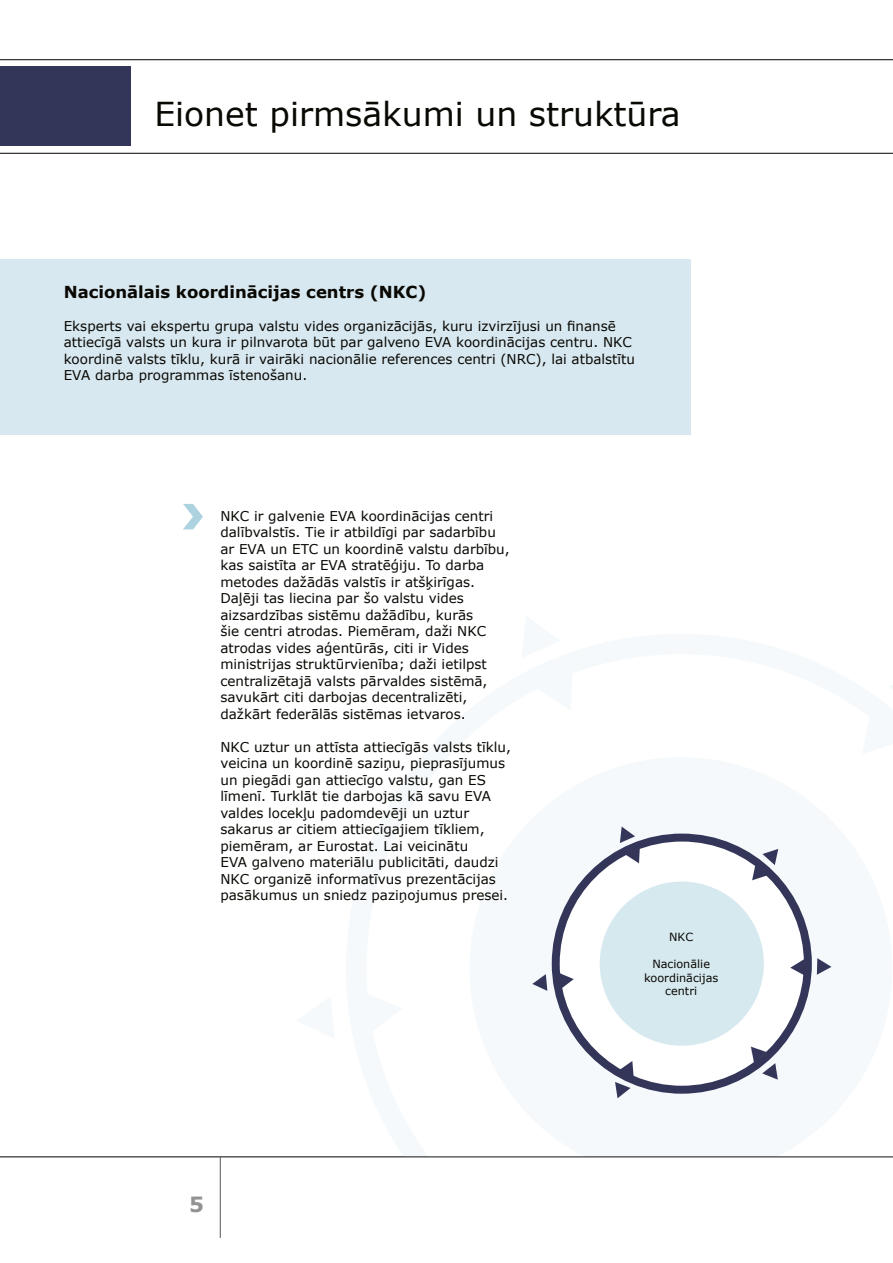
<style>
.page{position:relative;width:893px;height:1263px;background:#fff}
.page>*{position:absolute;margin:0;border:0;box-sizing:border-box;transform-origin:0 0}
.Page_Title{font:33px "Verdana";color:#090803}
.t1{font:700 21px "Verdana";color:#939393}
.SubTitle{font:700 16.5px "Verdana";color:#090803}
.Text{font:13.5px/16.5px "Verdana";color:#090803}
.t2{font:11.25px/13.5px "Verdana";color:#090803;text-align:center}
</style>
<div class="page">
<hr style="left:0;top:1156px;width:893px;height:1px;background:#000">
<hr style="left:220px;top:1157px;width:1px;height:81px;background:#565656">
<svg style="left:469px;top:840px;width:423px;height:317px;fill:#f5f9fb"></svg>
<div style="left:0;top:259px;width:690px;height:176px;background:#d8e8f0"></div>
<svg style="left:183px;top:504px;width:20px;height:25px"></svg>
<div style="left:556px;top:837px;width:252px;height:253px;background:#fff;border-radius:50%"></div>
<div style="left:552px;top:833px;width:260px;height:261px;border:8px solid #333659;border-radius:50%"></div>
<div style="left:600px;top:881px;width:164px;height:165px;background:#d6e9ef;border-radius:50%"></div>
<svg style="left:620px;top:826px;width:20px;height:37px"></svg>
<svg style="left:752px;top:849px;width:26px;height:31px"></svg>
<svg style="left:532px;top:974px;width:15px;height:17px"></svg>
<svg style="left:558px;top:973px;width:16px;height:16px"></svg>
<svg style="left:751px;top:1046px;width:27px;height:33px"></svg>
<svg style="left:615px;top:1061px;width:19px;height:37px"></svg>
<svg style="left:817px;top:958px;width:14px;height:17px"></svg>
<svg style="left:790px;top:959px;width:15px;height:16px"></svg>
<hr style="left:0;top:153px;width:893px;height:1px;background:#000">
<hr style="left:0;top:59px;width:893px;height:1px;background:#000">
<div style="left:0;top:67px;width:131px;height:79px;background:#333659"></div>
<p class="Page_Title" style="left:154px;top:93px;width:528px">Eionet pirmsākumi un struktūra</p>
<p class="SubTitle" style="left:64px;top:281px;width:364px">Nacionālais koordinācijas centrs (NKC)</p>
<p class="Text" style="left:64px;top:317px;width:573px">Eksperts vai ekspertu grupa valstu vides organizācijās, kuru izvirzījusi un finansē attiecīgā valsts un kura ir pilnvarota būt par galveno EVA koordinācijas centru. NKC koordinē valsts tīklu, kurā ir vairāki nacionālie references centri (NRC), lai atbalstītu EVA darba programmas īstenošanu.</p>
<p class="Text" style="left:220px;top:507px;width:291px">NKC ir galvenie EVA koordinācijas centri dalībvalstīs. Tie ir atbildīgi par sadarbību ar EVA un ETC un koordinē valstu darbību, kas saistīta ar EVA stratēģiju. To darba metodes dažādās valstīs ir atšķirīgas.<br>Daļēji tas liecina par šo valstu vides aizsardzības sistēmu dažādību, kurās<br>šie centri atrodas. Piemēram, daži NKC atrodas vides aģentūrās, citi ir Vides ministrijas struktūrvienība; daži ietilpst centralizētajā valsts pārvaldes sistēmā, savukārt citi darbojas decentralizēti, dažkārt federālās sistēmas ietvaros.</p>
<p class="Text" style="left:220px;top:738px;width:292px">NKC uztur un attīsta attiecīgās valsts tīklu, veicina un koordinē saziņu, pieprasījumus un piegādi gan attiecīgo valstu, gan ES līmenī. Turklāt tie darbojas kā savu EVA valdes locekļu padomdevēji un uztur sakarus ar citiem attiecīgajiem tīkliem, piemēram, ar Eurostat. Lai veicinātu<br>EVA galveno materiālu publicitāti, daudzi NKC organizē informatīvus prezentācijas pasākumus un sniedz paziņojumus presei.</p>
<h2 class="t1" style="left:189px;top:1191px;width:16px">5</h2>
<p class="t2" style="left:669px;top:930px;width:26px">NKC</p>
<p class="t2" style="left:644px;top:957px;width:76px">Nacionālie koordinācijas centri</p>
</div>
